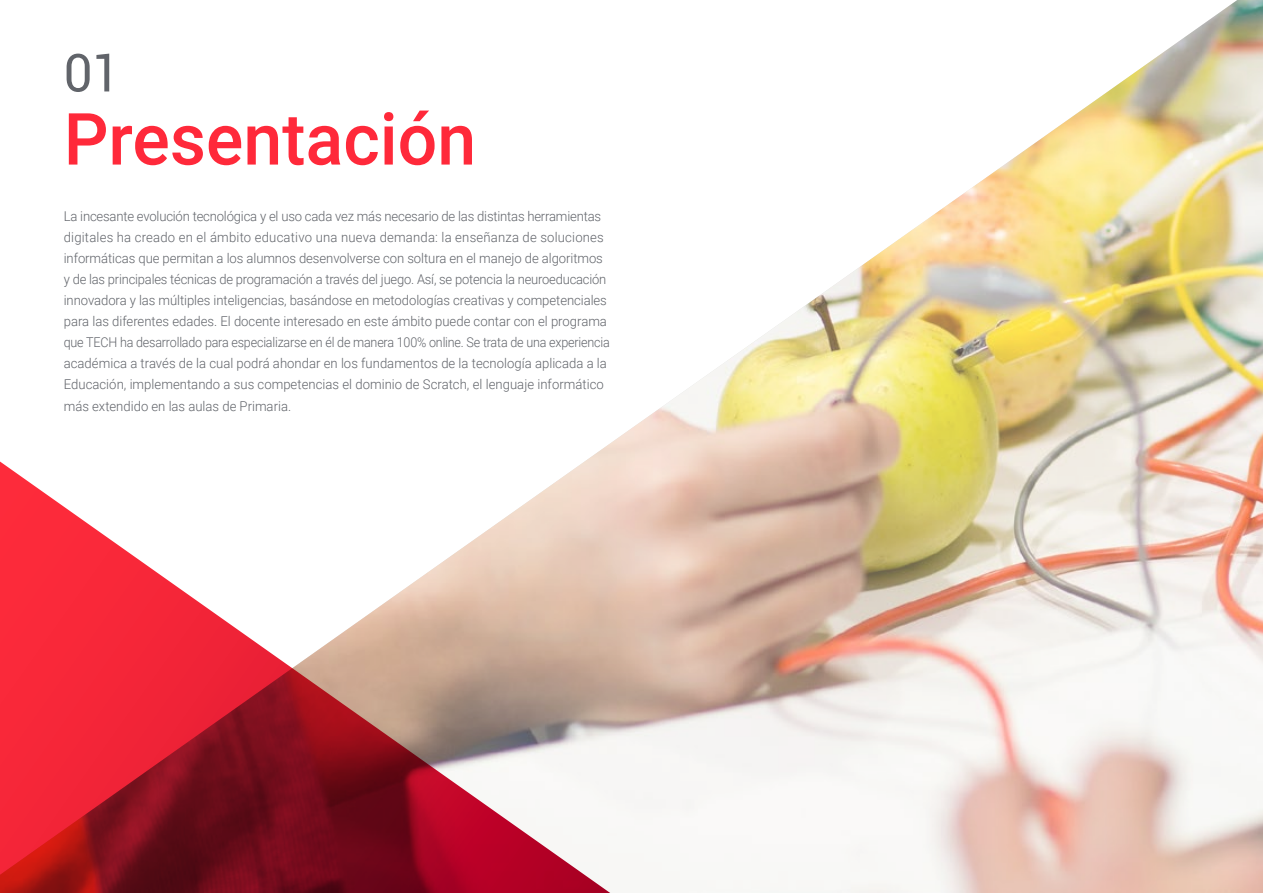
<style>
.page{position:relative;width:1263px;height:893px;background:#fff}
.page>*{position:absolute;margin:0;border:0;box-sizing:border-box;transform-origin:0 0}
.t1{font:500 72px "Roboto";color:#ff293a}
.t2{font:52.5px "Roboto";color:#61646a}
.t3{font:300 13.5px/21px "Roboto";letter-spacing:-.005em;color:#61646a}
</style>
<div class="page">
<img style="left:607px;top:0;width:656px;height:893px">
<svg style="left:0;top:446px;width:640px;height:447px"></svg>
<h2 class="t2" style="left:64px;top:36px;width:58px">01</h2>
<h1 class="t1" style="left:64px;top:89px;width:414px">Presentación</h1>
<p class="t3" style="left:64px;top:206px;width:547px">La incesante evolución tecnológica y el uso cada vez más necesario de las distintas herramientas digitales ha creado en el ámbito educativo una nueva demanda: la enseñanza de soluciones informáticas que permitan a los alumnos desenvolverse con soltura en el manejo de algoritmos y de las principales técnicas de programación a través del juego. Así, se potencia la neuroeducación innovadora y las múltiples inteligencias, basándose en metodologías creativas y competenciales para las diferentes edades. El docente interesado en este ámbito puede contar con el programa que TECH ha desarrollado para especializarse en él de manera 100% online. Se trata de una experiencia académica a través de la cual podrá ahondar en los fundamentos de la tecnología aplicada a la Educación, implementando a sus competencias el dominio de Scratch, el lenguaje informático más extendido en las aulas de Primaria.</p>
</div>
